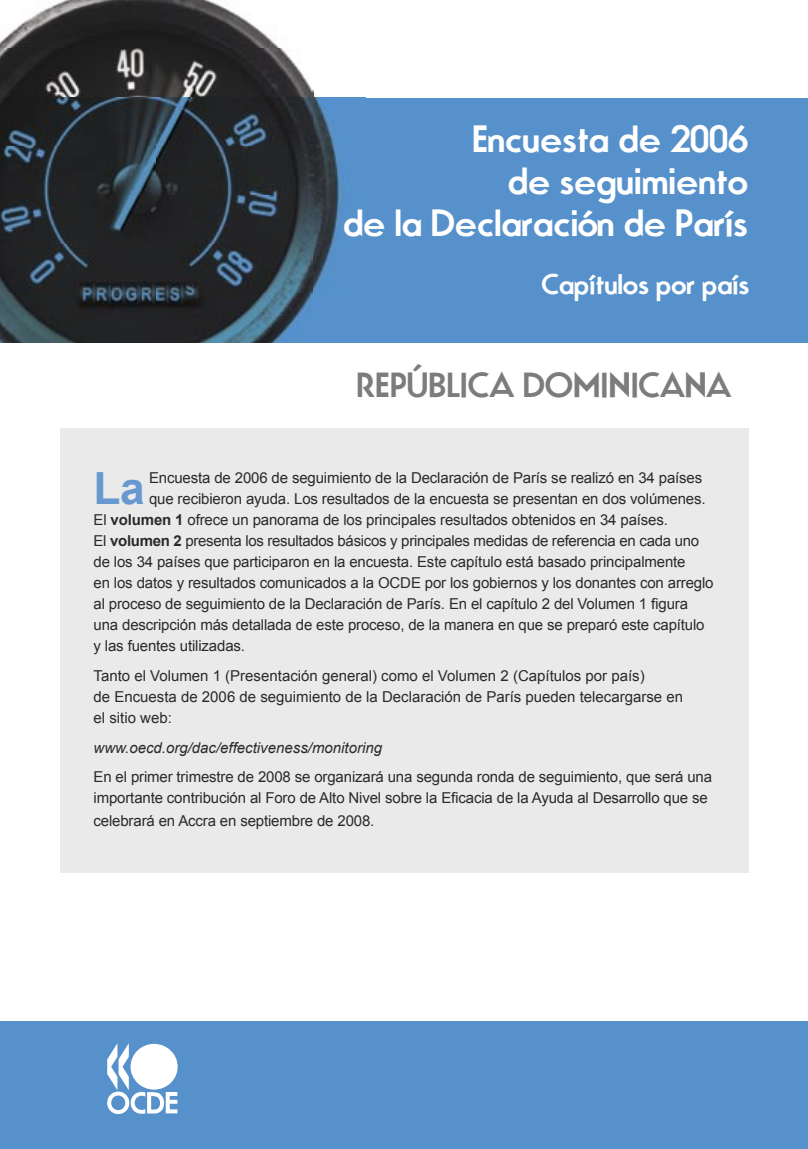
<style>
.page{position:relative;width:808px;height:1149px;background:#fff}
.page>*{position:absolute;margin:0;border:0;box-sizing:border-box;transform-origin:0 0}
.t1{font:700 44.4px "Arial";color:#6799d0}
.t2{font:700 36px/42px "Movement";letter-spacing:-.02em;color:#fff;text-align:right}
.t3{font:700 33px "Movement";color:#7b7c7c}
.t4{font:700 27px "Movement";letter-spacing:-.02em;color:#fff}
.t5{font:15px/21px "Arial";letter-spacing:-.01em;color:#2a2a2a}
.t6{font:italic 15px "Arial";color:#2a2a2a}
.s1{font-weight:700}
</style>
<div class="page">
<img style="left:0;top:0;width:365px;height:342px">
<div style="left:365px;top:98px;width:443px;height:244px;background:#5791cb"></div>
<div style="left:60px;top:427px;width:688px;height:445px;background:#eaeaea"></div>
<div style="left:0;top:1020px;width:808px;height:128px;background:#5791cb"></div>
<svg style="left:107px;top:1043px;width:70px;height:70px"></svg>
<div style="left:131px;top:1043px;width:47px;height:46px;background:#fff;border-radius:50%"></div>
<h2 class="t2" style="left:343px;top:118px;width:407px">Encuesta de 2006<br>de seguimiento<br>de la Declaración de París</h2>
<h3 class="t4" style="left:541px;top:266px;width:210px">Capítulos por país</h3>
<h3 class="t3" style="left:356px;top:364px;width:376px">REPÚBLICA DOMINICANA</h3>
<h1 class="t1" style="left:94px;top:463px;width:53px">La</h1>
<p class="t5" style="left:149px;top:467px;width:555px">Encuesta de 2006 de seguimiento de la Declaración de París se realizó en 34 países</p>
<p class="t5" style="left:149px;top:488px;width:558px">que recibieron ayuda. Los resultados de la encuesta se presentan en dos volúmenes.</p>
<p class="t5" style="left:94px;top:509px;width:576px">El <span class="s1">volumen 1</span> ofrece un panorama de los principales resultados obtenidos en 34 países.</p>
<p class="t5" style="left:94px;top:530px;width:607px">El <span class="s1">volumen 2</span> presenta los resultados básicos y principales medidas de referencia en cada uno</p>
<p class="t5" style="left:94px;top:551px;width:593px">de los 34 países que participaron en la encuesta. Este capítulo está basado principalmente</p>
<p class="t5" style="left:94px;top:572px;width:621px">en los datos y resultados comunicados a la OCDE por los gobiernos y los donantes con arreglo</p>
<p class="t5" style="left:94px;top:593px;width:596px">al proceso de seguimiento de la Declaración de París. En el capítulo 2 del Volumen 1 figura</p>
<p class="t5" style="left:94px;top:614px;width:612px">una descripción más detallada de este proceso, de la manera en que se preparó este capítulo</p>
<p class="t5" style="left:94px;top:635px;width:153px">y las fuentes utilizadas.</p>
<p class="t5" style="left:94px;top:665px;width:591px">Tanto el Volumen 1 (Presentación general) como el Volumen 2 (Capítulos por país)<br>de Encuesta de 2006 de seguimiento de la Declaración de París pueden telecargarse en el sitio web:</p>
<p class="t6" style="left:94px;top:738px;width:290px">www.oecd.org/dac/effectiveness/monitoring</p>
<p class="t5" style="left:94px;top:766px;width:620px">En el primer trimestre de 2008 se organizará una segunda ronda de seguimiento, que será una importante contribución al Foro de Alto Nivel sobre la Eficacia de la Ayuda al Desarrollo que se</p>
<p class="t5" style="left:94px;top:810px;width:282px">celebrará en Accra en septiembre de 2008.</p>
</div>
